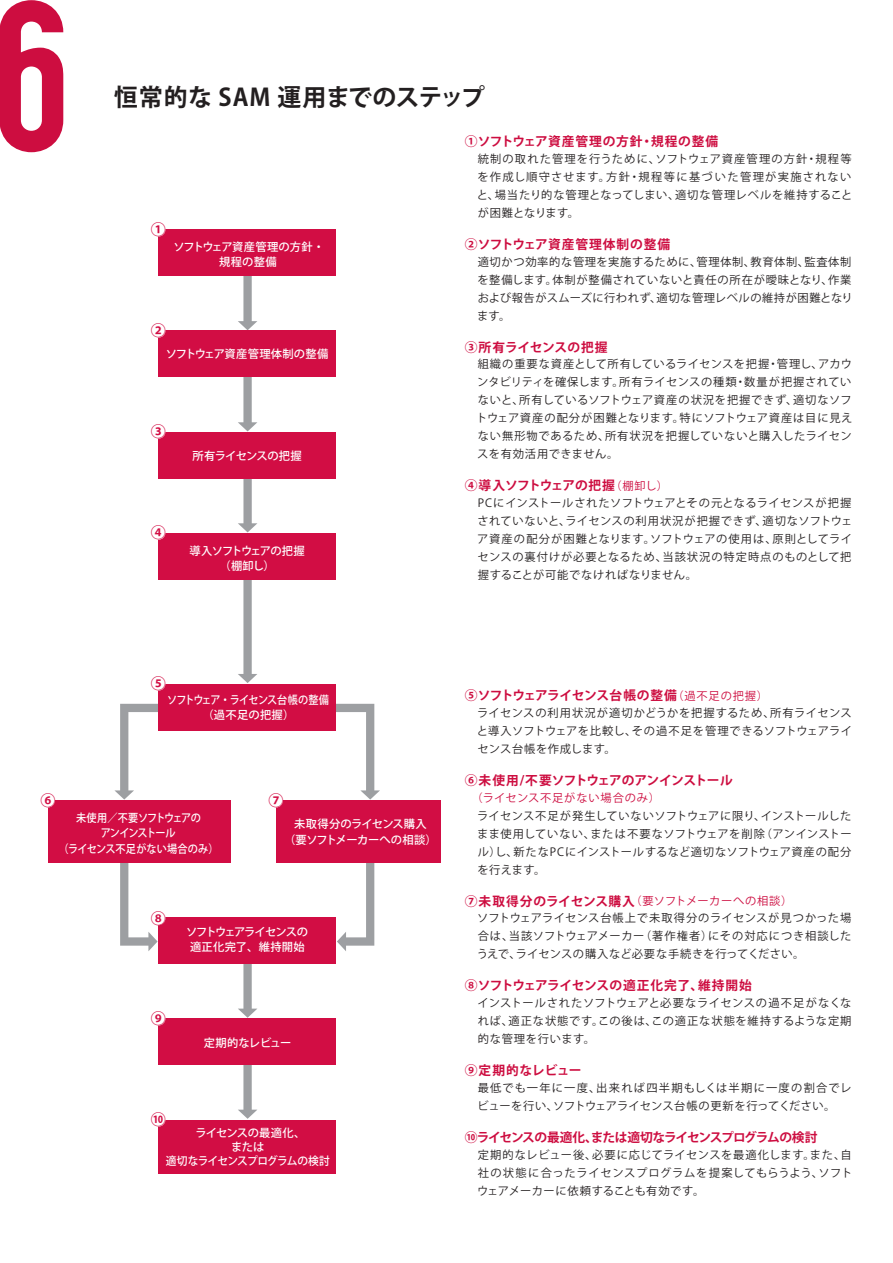
<style>
.page{position:relative;width:893px;height:1263px;background:#fff}
.page>*{position:absolute;margin:0;border:0;box-sizing:border-box;transform-origin:0 0}
.t1{font:210px "DIN Engschrift Alternate";color:#cd0d40}
.t2{font:700 24px "Koz Go Pro";letter-spacing:.02em;color:#231f20}
.t3{font:700 15px "Koz Go Pro";color:#d20d44}
.t4{font:700 12.75px "Koz Go Pro";letter-spacing:-.02em;color:#cd0d40}
.t5{font:700 12.75px "Koz Go Pro";letter-spacing:.065em;color:#cd0d40}
.t6{font:700 12.75px "Koz Go Pro";letter-spacing:-.08em;color:#cd0d40}
.t7{font:700 12.75px "Koz Go Pro";letter-spacing:.015em;color:#cd0d40}
.t8{font:700 12.75px "Koz Go Pro";letter-spacing:.04em;color:#cd0d40}
.t9{font:11.25px/18px "Koz Go Pro";letter-spacing:.055em;color:#231f20;text-align:justify}
.t10{font:500 11.25px/15px "Koz Go Pro";letter-spacing:-.06em;color:#fff;text-align:center;scale:.9 1}
.t11{font:500 11.25px/15px "Koz Go Pro";letter-spacing:-.04em;color:#fff;text-align:center}
.t12{font:500 11.25px/15px "Koz Go Pro";letter-spacing:.015em;color:#fff;text-align:center}
.t13{font:500 11.25px/13.8px "Koz Go Pro";letter-spacing:-.065em;color:#fff;text-align:center}
.t14{font:500 11.25px/15px "Koz Go Pro";letter-spacing:-.015em;color:#fff;text-align:center;scale:.9 1}
.t15{font:500 11.25px/15px "Koz Go Pro";letter-spacing:-.075em;color:#fff;text-align:center}
.t16{font:11.25px "Koz Go Pro";letter-spacing:.075em;color:#cd0d40}
.t17{font:500 11.25px/15px "Koz Go Pro";letter-spacing:-.08em;color:#fff;text-align:center}
.t18{font:500 11.25px "Koz Go Pro";letter-spacing:-.015em;color:#fff}
.s1{font-weight:400;font-size:11.25px}
.s2{font-weight:700;font-size:12.75px;color:#cd0d40}
.s3{color:#cd0d40}
</style>
<div class="page">
<svg style="left:238px;top:276px;width:19px;height:54px"></svg>
<svg style="left:238px;top:377px;width:19px;height:54px"></svg>
<svg style="left:238px;top:478px;width:19px;height:54px"></svg>
<svg style="left:238px;top:964px;width:19px;height:54px"></svg>
<svg style="left:238px;top:1065px;width:19px;height:54px"></svg>
<svg style="left:238px;top:579px;width:19px;height:104px"></svg>
<svg style="left:114px;top:704px;width:64px;height:95px"></svg>
<svg style="left:120px;top:863px;width:38px;height:88px"></svg>
<svg style="left:316px;top:704px;width:64px;height:95px"></svg>
<svg style="left:337px;top:863px;width:37px;height:88px"></svg>
<div style="left:158px;top:229px;width:178px;height:47px;background:#d20d44"></div>
<div style="left:158px;top:331px;width:178px;height:46px;background:#d20d44"></div>
<div style="left:158px;top:432px;width:178px;height:46px;background:#d20d44"></div>
<div style="left:158px;top:533px;width:178px;height:46px;background:#d20d44"></div>
<div style="left:158px;top:684px;width:178px;height:46px;background:#d20d44"></div>
<div style="left:276px;top:800px;width:164px;height:63px;background:#d20d44"></div>
<div style="left:48px;top:800px;width:183px;height:63px;background:#d20d44"></div>
<div style="left:158px;top:917px;width:178px;height:47px;background:#d20d44"></div>
<div style="left:158px;top:1018px;width:178px;height:47px;background:#d20d44"></div>
<div style="left:158px;top:1120px;width:178px;height:53px;background:#d20d44"></div>
<div style="left:151px;top:223px;width:14px;height:14px;background:#fff;border-radius:50%"></div>
<div style="left:151px;top:324px;width:14px;height:14px;background:#fff;border-radius:50%"></div>
<div style="left:151px;top:425px;width:14px;height:14px;background:#fff;border-radius:50%"></div>
<div style="left:151px;top:526px;width:14px;height:14px;background:#fff;border-radius:50%"></div>
<div style="left:151px;top:677px;width:14px;height:14px;background:#fff;border-radius:50%"></div>
<div style="left:151px;top:911px;width:14px;height:14px;background:#fff;border-radius:50%"></div>
<div style="left:151px;top:1011px;width:14px;height:14px;background:#fff;border-radius:50%"></div>
<div style="left:151px;top:1113px;width:14px;height:13px;background:#fff;border-radius:50%"></div>
<div style="left:269px;top:794px;width:14px;height:13px;background:#fff;border-radius:50%"></div>
<div style="left:41px;top:794px;width:14px;height:13px;background:#fff;border-radius:50%"></div>
<svg style="left:0;top:22px;width:1px;height:107px"></svg>
<h1 class="t1" style="left:-8px;top:-46px;width:80px">6</h1>
<h2 class="t2" style="left:114px;top:82px;width:372px">恒常的な SAM 運用までのステップ</h2>
<h3 class="t3" style="left:151px;top:220px;width:17px">①</h3>
<p class="t12" style="left:173px;top:239px;width:152px">ソフトウェア資産管理の方針・規程の整備</p>
<h3 class="t3" style="left:151px;top:321px;width:17px">②</h3>
<p class="t12" style="left:166px;top:346px;width:164px">ソフトウェア資産管理体制の整備</p>
<h3 class="t3" style="left:151px;top:422px;width:17px">③</h3>
<p class="t11" style="left:193px;top:449px;width:111px">所有ライセンスの把握</p>
<h3 class="t3" style="left:151px;top:523px;width:17px">④</h3>
<p class="t17" style="left:190px;top:544px;width:117px">導入ソフトウェアの把握（棚卸し）</p>
<p class="t5" style="left:465px;top:133px;width:255px">①ソフトウェア資産管理の方針・規程の整備</p>
<p class="t9" style="left:477px;top:150px;width:377px">統制の取れた管理を行うために、ソフトウェア資産管理の方針・規程等を作成し順守させます。方針・規程等に基づいた管理が実施されないと、場当たり的な管理となってしまい、適切な管理レベルを維持することが困難となります。</p>
<p class="t5" style="left:465px;top:236px;width:207px">②ソフトウェア資産管理体制の整備</p>
<p class="t9" style="left:477px;top:253px;width:377px;text-align:left">適切かつ効率的な管理を実施するために、管理体制、教育体制、監査体制を整備します。体制が整備されていないと責任の所在が曖昧となり、作業および報告がスムーズに行われず、適切な管理レベルの維持が困難となります。</p>
<p class="t7" style="left:465px;top:339px;width:144px">③所有ライセンスの把握</p>
<p class="t9" style="left:476px;top:355px;width:378px">組織の重要な資産として所有しているライセンスを把握・管理し、アカウンタビリティを確保します。所有ライセンスの種類・数量が把握されていないと、所有しているソフトウェア資産の状況を把握できず、適切なソフトウェア資産の配分が困難となります。特にソフトウェア資産は目に見えない無形物であるため、所有状況を把握していないと購入したライセンスを有効活用できません。</p>
<p class="t4" style="left:465px;top:477px;width:205px">④導入ソフトウェアの把握<span class="s1">（棚卸し）</span></p>
<p class="t9" style="left:477px;top:494px;width:377px">PCにインストールされたソフトウェアとその元となるライセンスが把握されていないと、ライセンスの利用状況が把握できず、適切なソフトウェア資産の配分が困難となります。ソフトウェアの使用は、原則としてライセンスの裏付けが必要となるため、当該状況の特定時点のものとして把握することが可能でなければなりません。</p>
<h3 class="t3" style="left:151px;top:674px;width:17px">⑤</h3>
<p class="t14" style="left:167px;top:693px;width:181px">ソフトウェア・ライセンス台帳の整備（過不足の把握）</p>
<h3 class="t3" style="left:40px;top:791px;width:17px">⑥</h3>
<h3 class="t3" style="left:268px;top:791px;width:17px">⑦</h3>
<p class="t10" style="left:58px;top:811px;width:179px">未使用／不要ソフトウェアの<br>アンインストール<br>（ライセンス不足がない場合のみ）</p>
<p class="t11" style="left:284px;top:817px;width:154px">未取得分のライセンス購入<br>（要ソフトメーカーへの相談）</p>
<h3 class="t3" style="left:151px;top:909px;width:17px">⑧</h3>
<p class="t15" style="left:186px;top:925px;width:123px">ソフトウェアライセンスの適正化完了、維持開始</p>
<h3 class="t3" style="left:151px;top:1009px;width:17px">⑨</h3>
<p class="t18" style="left:204px;top:1036px;width:89px">定期的なレビュー</p>
<h3 class="t3" style="left:151px;top:1110px;width:17px">⑩</h3>
<p class="t13" style="left:166px;top:1126px;width:166px">ライセンスの最適化、<br>または<br>適切なライセンスプログラムの検討</p>
<p class="t4" style="left:465px;top:687px;width:305px">⑤ソフトウェアライセンス台帳の整備<span class="s1">（過不足の把握）</span></p>
<p class="t9" style="left:477px;top:704px;width:377px">ライセンスの利用状況が適切かどうかを把握するため、所有ライセンスと導入ソフトウェアを比較し、その過不足を管理できるソフトウェアライセンス台帳を作成します。</p>
<p class="t4" style="left:465px;top:772px;width:270px">⑥未使用/不要ソフトウェアのアンインストール</p>
<p class="t16" style="left:472px;top:790px;width:190px">（ライセンス不足がない場合のみ）</p>
<p class="t9" style="left:477px;top:807px;width:376px">ライセンス不足が発生していないソフトウェアに限り、インストールしたまま使用していない、または不要なソフトウェアを削除（アンインストール）し、新たなPCにインストールするなど適切なソフトウェア資産の配分を行えます。</p>
<p class="t9" style="left:477px;top:892px;width:376px;text-align:left;text-indent:-12px"><span class="s2">⑦未取得分のライセンス購入</span><span class="s3">（要ソフトメーカーへの相談）<br></span>ソフトウェアライセンス台帳上で未取得分のライセンスが見つかった場合は、当該ソフトウェアメーカー（著作権者）にその対応につき相談したうえで、ライセンスの購入など必要な手続きを行ってください。</p>
<p class="t4" style="left:465px;top:977px;width:289px">⑧ソフトウェアライセンスの適正化完了、維持開始</p>
<p class="t9" style="left:477px;top:994px;width:375px">インストールされたソフトウェアと必要なライセンスの過不足がなくなれば、適正な状態です。この後は、この適正な状態を維持するような定期的な管理を行います。</p>
<p class="t8" style="left:465px;top:1062px;width:118px">⑨定期的なレビュー</p>
<p class="t9" style="left:478px;top:1079px;width:375px">最低でも一年に一度、出来れば四半期もしくは半期に一度の割合でレビューを行い、ソフトウェアライセンス台帳の更新を行ってください。</p>
<p class="t6" style="left:465px;top:1129px;width:354px">⑩ライセンスの最適化、または適切なライセンスプログラムの検討</p>
<p class="t9" style="left:477px;top:1146px;width:377px">定期的なレビュー後、必要に応じてライセンスを最適化します。また、自社の状態に合ったライセンスプログラムを提案してもらうよう、ソフトウェアメーカーに依頼することも有効です。</p>
</div>
